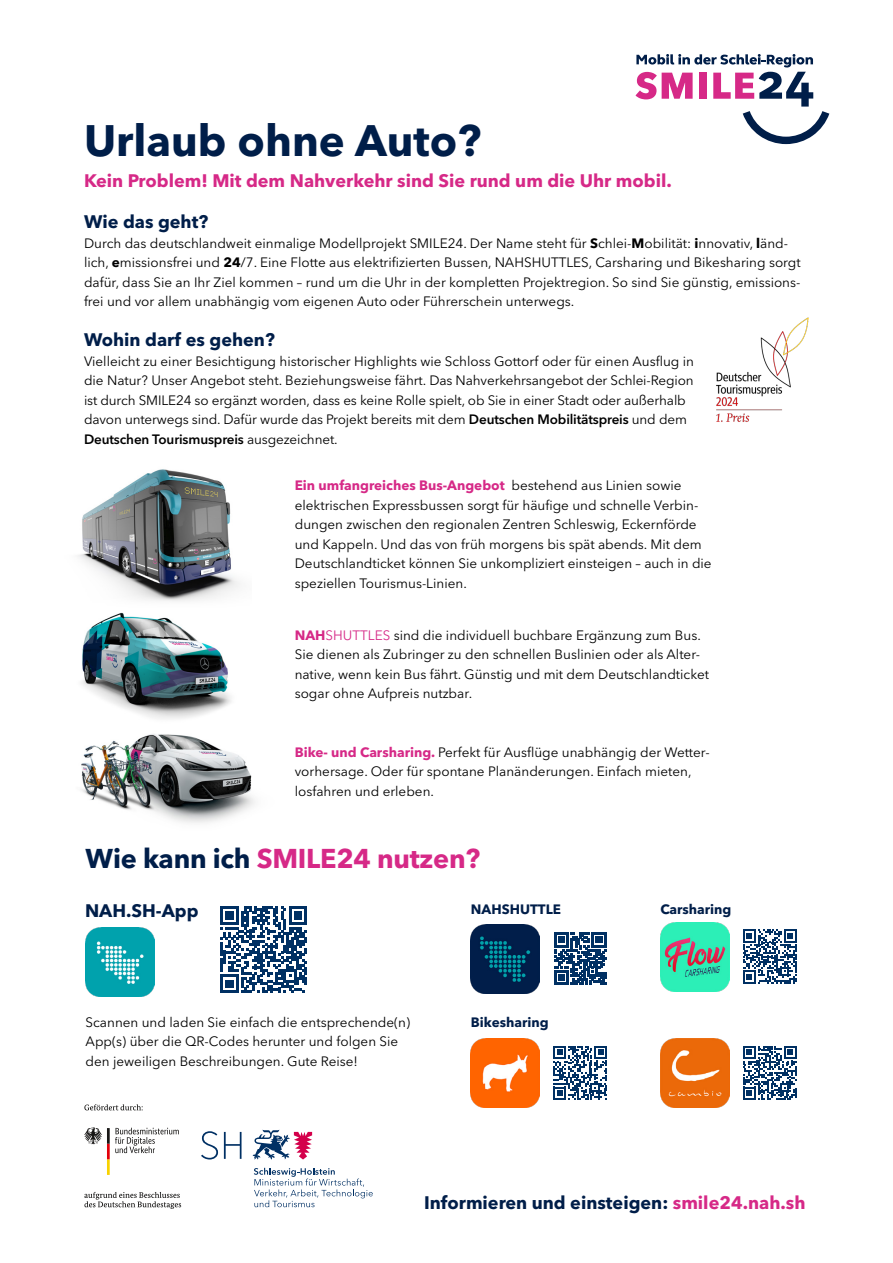
<style>
.page{position:relative;width:893px;height:1263px;background:#fff}
.page>*{position:absolute;margin:0;border:0;box-sizing:border-box;transform-origin:0 0}
.t1{font:700 43.65px "Avenir Next LT Pro";color:#001e49}
.t2{font:700 27px "Avenir Next LT Pro";letter-spacing:-.01em;color:#d62987}
.t3{font:700 18px "Avenir Next LT Pro";color:#001e49}
.t4{font:700 18px "Avenir Next LT Pro";color:#d62987}
.t5{font:13.5px/19.5px "Avenir Next LT Pro";color:#000}
.t6{font:700 13.5px "Avenir Next LT Pro";color:#001e49}
.s1{font-weight:700}
.s2{font-weight:600}
.s3{font-weight:700;color:#d62987}
.s4{color:#d62987}
.s5{color:#001e49}
</style>
<div class="page">
<img style="left:81px;top:612px;width:150px;height:107px">
<img style="left:78px;top:469px;width:162px;height:132px">
<img style="left:81px;top:734px;width:174px;height:89px">
<svg style="left:635px;top:54px;width:194px;height:90px"></svg>
<svg style="left:553px;top:1046px;width:54px;height:54px"></svg>
<img style="left:471px;top:1038px;width:69px;height:69px">
<svg style="left:743px;top:929px;width:54px;height:54px"></svg>
<img style="left:660px;top:922px;width:69px;height:69px">
<svg style="left:220px;top:906px;width:87px;height:87px"></svg>
<img style="left:85px;top:927px;width:69px;height:69px">
<svg style="left:554px;top:932px;width:52px;height:53px"></svg>
<img style="left:471px;top:924px;width:69px;height:69px">
<svg style="left:84px;top:1104px;width:59px;height:6px"></svg>
<svg style="left:84px;top:1192px;width:97px;height:17px"></svg>
<svg style="left:84px;top:1127px;width:95px;height:48px"></svg>
<svg style="left:254px;top:1168px;width:119px;height:39px"></svg>
<svg style="left:253px;top:1130px;width:59px;height:29px"></svg>
<svg style="left:224px;top:1132px;width:18px;height:27px"></svg>
<svg style="left:201px;top:1131px;width:17px;height:28px"></svg>
<svg style="left:743px;top:1046px;width:54px;height:54px"></svg>
<img style="left:660px;top:1038px;width:69px;height:69px">
<img style="left:716px;top:317px;width:93px;height:105px">
<h1 class="t1" style="left:84px;top:114px;width:399px">Urlaub ohne Auto?</h1>
<h3 class="t4" style="left:84px;top:170px;width:589px">Kein Problem! Mit dem Nahverkehr sind Sie rund um die Uhr mobil.</h3>
<h3 class="t3" style="left:84px;top:211px;width:126px">Wie das geht?</h3>
<p class="t5" style="left:84px;top:233px;width:718px">Durch das deutschlandweit einmalige Modellprojekt SMILE24. Der Name steht für <span class="s1">S</span>chlei-<span class="s1">M</span>obilität: <span class="s1">i</span>nnovativ, <span class="s1">l</span>änd&shy;lich, <span class="s1">e</span>missionsfrei und <span class="s1">24</span>/7. Eine Flotte aus elektrifizierten Bussen, NAHSHUTTLES, Carsharing und Bikesharing sorgt dafür, dass Sie an Ihr Ziel kommen – rund um die Uhr in der kompletten Projektregion. So sind Sie günstig, emissions&shy;frei und vor allem unabhängig vom eigenen Auto oder Führerschein unterwegs.</p>
<h3 class="t3" style="left:84px;top:329px;width:192px">Wohin darf es gehen?</h3>
<p class="t5" style="left:84px;top:351px;width:611px">Vielleicht zu einer Besichtigung historischer Highlights wie Schloss Gottorf oder für einen Ausflug in die Natur? Unser Angebot steht. Beziehungsweise fährt. Das Nahverkehrsangebot der Schlei-Region ist durch SMILE24 so ergänzt worden, dass es keine Rolle spielt, ob Sie in einer Stadt oder außerhalb davon unterwegs sind. Dafür wurde das Projekt bereits mit dem <span class="s2">Deutschen Mobilitätspreis</span> und dem <span class="s2">Deutschen Tourismuspreis</span> ausgezeichnet.</p>
<p class="t5" style="left:295px;top:476px;width:418px"><span class="s3">Ein umfangreiches Bus-Angebot</span> bestehend aus Linien sowie elektrischen Expressbussen sorgt für häufige und schnelle Verbin&shy;dungen zwischen den regionalen Zentren Schleswig, Eckernförde und Kappeln. Und das von früh morgens bis spät abends. Mit dem Deutschlandticket können Sie unkompliziert einsteigen – auch in die speziellen Tourismus-Linien.</p>
<p class="t5" style="left:295px;top:625px;width:416px"><span class="s3">NAH</span><span class="s4">SHUTTLES</span> sind die individuell buchbare Ergänzung zum Bus.<br>Sie dienen als Zubringer zu den schnellen Buslinien oder als Alter&shy;native, wenn kein Bus fährt. Günstig und mit dem Deutschlandticket sogar ohne Aufpreis nutzbar.</p>
<p class="t5" style="left:295px;top:742px;width:417px"><span class="s3">Bike- und Carsharing.</span> Perfekt für Ausflüge unabhängig der Wetter&shy;vorhersage. Oder für spontane Planänderungen. Einfach mieten, losfahren und erleben.</p>
<h2 class="t2" style="left:86px;top:842px;width:396px"><span class="s5">Wie kann ich</span> SMILE24 nutzen?</h2>
<h3 class="t3" style="left:85px;top:899px;width:115px">NAH.SH-App</h3>
<p class="t6" style="left:471px;top:901px;width:92px">NAHSHUTTLE</p>
<p class="t6" style="left:660px;top:901px;width:73px">Carsharing</p>
<p class="t5" style="left:86px;top:1012px;width:326px">Scannen und laden Sie einfach die entsprechende(n)<br>App(s) über die QR-Codes herunter und folgen Sie den jeweiligen Beschreibungen. Gute Reise!</p>
<p class="t6" style="left:471px;top:1014px;width:79px">Bikesharing</p>
<h3 class="t3" style="left:424px;top:1192px;width:383px">Informieren und einsteigen: <span class="s4">smile24.nah.sh</span></h3>
</div>
